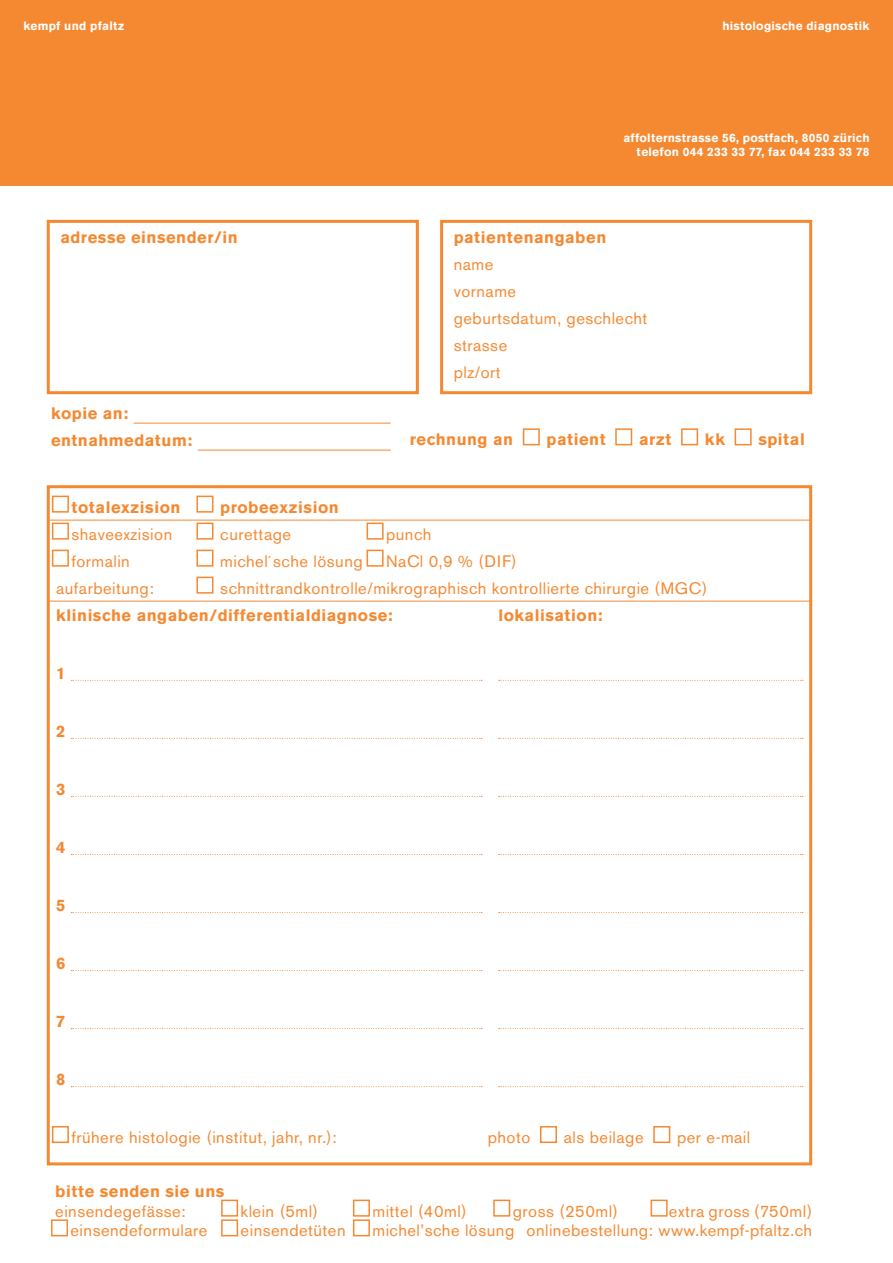
<style>
.page{position:relative;width:893px;height:1263px;background:#fff}
.page>*{position:absolute;margin:0;border:0;box-sizing:border-box;transform-origin:0 0}
.t1{font:16.5px/27px "Akzidenz Grotesk BQ";letter-spacing:.03em;color:#f58932}
.t2{font:700 16.5px/27px "Akzidenz Grotesk BQ";letter-spacing:.03em;color:#f58932}
.t3{font:700 12px/14.4px "Akzidenz Grotesk BQ";letter-spacing:.02em;color:#fff;text-align:right}
</style>
<div class="page">
<div style="left:440px;top:220px;width:372px;height:174px;border:3px solid #f58932"></div>
<div style="left:47px;top:220px;width:372px;height:174px;border:3px solid #f58932"></div>
<hr style="left:134px;top:423px;width:257px;height:1px;background:#f58932">
<hr style="left:198px;top:450px;width:193px;height:1px;background:#f58932">
<div style="left:523px;top:428px;width:17px;height:17px;border:2px solid #f58932"></div>
<div style="left:615px;top:428px;width:17px;height:17px;border:2px solid #f58932"></div>
<div style="left:681px;top:428px;width:17px;height:17px;border:2px solid #f58932"></div>
<div style="left:735px;top:428px;width:17px;height:17px;border:2px solid #f58932"></div>
<hr style="left:48px;top:520px;width:763px;height:1px;background:#f58932">
<hr style="left:48px;top:601px;width:763px;height:1px;background:#f58932">
<svg style="left:71px;top:680px;width:411px;height:1px"></svg>
<svg style="left:499px;top:680px;width:304px;height:1px"></svg>
<svg style="left:71px;top:738px;width:411px;height:1px"></svg>
<svg style="left:499px;top:738px;width:304px;height:1px"></svg>
<svg style="left:71px;top:796px;width:411px;height:1px"></svg>
<svg style="left:499px;top:796px;width:304px;height:1px"></svg>
<svg style="left:71px;top:854px;width:411px;height:1px"></svg>
<svg style="left:499px;top:854px;width:304px;height:1px"></svg>
<svg style="left:71px;top:912px;width:411px;height:1px"></svg>
<svg style="left:499px;top:912px;width:304px;height:1px"></svg>
<svg style="left:71px;top:970px;width:411px;height:1px"></svg>
<svg style="left:499px;top:970px;width:304px;height:1px"></svg>
<svg style="left:71px;top:1028px;width:411px;height:1px"></svg>
<svg style="left:499px;top:1028px;width:304px;height:1px"></svg>
<svg style="left:71px;top:1086px;width:411px;height:1px"></svg>
<svg style="left:499px;top:1086px;width:304px;height:1px"></svg>
<div style="left:52px;top:496px;width:17px;height:17px;border:2px solid #f58932"></div>
<div style="left:196px;top:496px;width:17px;height:17px;border:2px solid #f58932"></div>
<div style="left:52px;top:523px;width:17px;height:17px;border:2px solid #f58932"></div>
<div style="left:196px;top:523px;width:17px;height:17px;border:2px solid #f58932"></div>
<div style="left:367px;top:523px;width:17px;height:17px;border:2px solid #f58932"></div>
<div style="left:52px;top:550px;width:17px;height:17px;border:2px solid #f58932"></div>
<div style="left:196px;top:550px;width:17px;height:17px;border:2px solid #f58932"></div>
<div style="left:367px;top:550px;width:17px;height:17px;border:2px solid #f58932"></div>
<div style="left:196px;top:577px;width:17px;height:17px;border:2px solid #f58932"></div>
<div style="left:52px;top:1126px;width:17px;height:17px;border:2px solid #f58932"></div>
<div style="left:540px;top:1126px;width:17px;height:17px;border:2px solid #f58932"></div>
<div style="left:653px;top:1126px;width:17px;height:17px;border:2px solid #f58932"></div>
<div style="left:47px;top:485px;width:765px;height:680px;border:3px solid #f58932"></div>
<div style="left:221px;top:1199px;width:17px;height:17px;border:2px solid #f58932"></div>
<div style="left:353px;top:1199px;width:17px;height:17px;border:2px solid #f58932"></div>
<div style="left:493px;top:1199px;width:17px;height:17px;border:2px solid #f58932"></div>
<div style="left:651px;top:1199px;width:17px;height:17px;border:2px solid #f58932"></div>
<div style="left:51px;top:1219px;width:17px;height:17px;border:2px solid #f58932"></div>
<div style="left:221px;top:1219px;width:17px;height:17px;border:2px solid #f58932"></div>
<div style="left:353px;top:1219px;width:17px;height:17px;border:2px solid #f58932"></div>
<div style="left:0;top:0;width:893px;height:186px;background:#f58932"></div>
<p class="t3" style="left:23px;top:19px;width:103px">kempf und pfaltz</p>
<p class="t3" style="left:722px;top:19px;width:149px">histologische diagnostik</p>
<p class="t2" style="left:60px;top:224px;width:179px">adresse einsender/in</p>
<p class="t2" style="left:51px;top:400px;width:143px">kopie an: entnahmedatum:</p>
<p class="t3" style="left:623px;top:130px;width:248px">affolternstrasse 56, postfach, 8050 zürich telefon 044 233 33 77, fax 044 233 33 78</p>
<p class="t2" style="left:454px;top:224px;width:154px">patientenangaben</p>
<p class="t1" style="left:454px;top:251px;width:195px">name<br>vorname<br>geburtsdatum, geschlecht strasse<br>plz/ort</p>
<p class="t2" style="left:410px;top:426px;width:105px">rechnung an</p>
<p class="t2" style="left:547px;top:426px;width:60px">patient</p>
<p class="t2" style="left:639px;top:426px;width:34px">arzt</p>
<p class="t2" style="left:705px;top:426px;width:22px">kk</p>
<p class="t2" style="left:758px;top:426px;width:48px">spital</p>
<p class="t2" style="left:71px;top:494px;width:111px">totalexzision</p>
<p class="t2" style="left:220px;top:494px;width:120px">probeexzision</p>
<p class="t1" style="left:71px;top:520px;width:102px">shaveexzision</p>
<p class="t1" style="left:220px;top:520px;width:72px">curettage</p>
<p class="t1" style="left:386px;top:520px;width:47px">punch</p>
<p class="t1" style="left:71px;top:547px;width:60px">formalin</p>
<p class="t1" style="left:220px;top:547px;width:144px">michel´sche lösung</p>
<p class="t1" style="left:386px;top:547px;width:132px">NaCl 0,9 % (DIF)</p>
<p class="t1" style="left:56px;top:574px;width:99px">aufarbeitung:</p>
<p class="t1" style="left:220px;top:574px;width:488px">schnittrandkontrolle/mikrographisch kontrollierte chirurgie (MGC)</p>
<p class="t2" style="left:56px;top:602px;width:338px">klinische angaben/differentialdiagnose:</p>
<p class="t2" style="left:498px;top:602px;width:106px">lokalisation:</p>
<p class="t2" style="left:56px;top:660px;width:11px">1</p>
<p class="t2" style="left:56px;top:718px;width:11px">2</p>
<p class="t2" style="left:56px;top:776px;width:11px">3</p>
<p class="t2" style="left:56px;top:834px;width:11px">4</p>
<p class="t2" style="left:56px;top:892px;width:11px">5</p>
<p class="t2" style="left:56px;top:950px;width:11px">6</p>
<p class="t2" style="left:56px;top:1008px;width:11px">7</p>
<p class="t2" style="left:56px;top:1066px;width:11px">8</p>
<p class="t1" style="left:71px;top:1124px;width:267px">frühere histologie (institut, jahr, nr.):</p>
<p class="t1" style="left:488px;top:1124px;width:44px">photo</p>
<p class="t1" style="left:564px;top:1124px;width:81px">als beilage</p>
<p class="t1" style="left:677px;top:1124px;width:75px">per e-mail</p>
<p class="t2" style="left:55px;top:1178px;width:171px">bitte senden sie uns</p>
<p class="t1" style="left:55px;top:1197px;width:132px">einsendegefässe:</p>
<p class="t1" style="left:241px;top:1197px;width:79px">klein (5ml)</p>
<p class="t1" style="left:372px;top:1197px;width:96px">mittel (40ml)</p>
<p class="t1" style="left:513px;top:1197px;width:107px">gross (250ml)</p>
<p class="t1" style="left:669px;top:1197px;width:145px">extra gross (750ml)</p>
<p class="t1" style="left:71px;top:1217px;width:138px">einsendeformulare</p>
<p class="t1" style="left:241px;top:1217px;width:106px">einsendetüten</p>
<p class="t1" style="left:372px;top:1217px;width:441px">michel’sche lösung onlinebestellung: www.kempf-pfaltz.ch</p>
</div>
